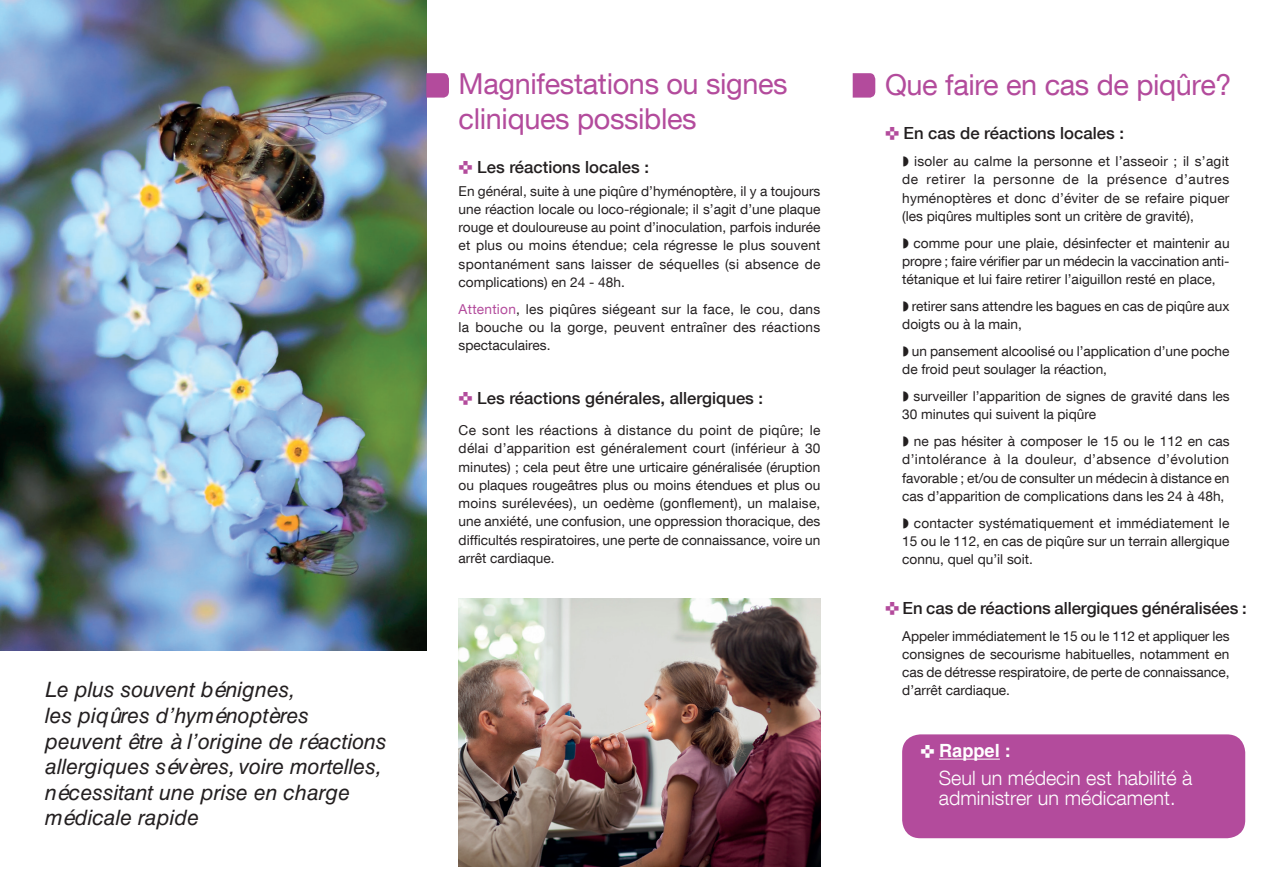
<style>
.page{position:relative;width:1263px;height:893px;background:#fff}
.page>*{position:absolute;margin:0;border:0;box-sizing:border-box;transform-origin:0 0}
.t1{font:28.8px/35px "Helvetica Neue LT Com";letter-spacing:-.01em;color:#b34b9c}
.t2{font:italic 21.3px/25.5px "Helvetica LT Std";color:#231f20}
.t3{font:300 19.8px/19.8px "Helvetica Neue LT Com";color:#fff}
.t4{font:700 18.3px "Helvetica LT Std";color:#fff}
.t5{font:500 16.65px "Helvetica Neue LT Com";color:#231f20}
.t6{font:13.65px/18.1px "Helvetica Neue LT Com";color:#231f20;text-align:justify}
.s1{color:#b34b9c}
</style>
<div class="page">
<div style="left:902px;top:734px;width:343px;height:104px;background:#b34b9c;border-radius:18px"></div>
<hr style="left:939px;top:759px;width:61px;height:1px;background:#fff">
<img style="left:459px;top:599px;width:361px;height:267px">
<img style="left:0;top:0;width:426px;height:650px">
<svg style="left:426px;top:73px;width:23px;height:25px"></svg>
<svg style="left:853px;top:73px;width:22px;height:25px"></svg>
<h2 class="t2" style="left:45px;top:677px;width:343px">Le plus souvent bénignes,<br>les piqûres d’hyménoptères peuvent être à l’origine de réactions allergiques sévères, voire mortelles, nécessitant une prise en charge médicale rapide</h2>
<h1 class="t1" style="left:459px;top:65px;width:331px">Magnifestations ou signes cliniques possibles</h1>
<p class="t5" style="left:477px;top:157px;width:173px">Les réactions locales :</p>
<p class="t6" style="left:459px;top:181px;width:363px">En général, suite à une piqûre d’hyménoptère, il y a toujours une réaction locale ou loco-régionale; il s’agit d’une plaque rouge et douloureuse au point d’inoculation, parfois indurée et plus ou moins étendue; cela régresse le plus souvent spontanément sans laisser de séquelles (si absence de complications) en 24 - 48h.</p>
<p class="t6" style="left:459px;top:299px;width:363px"><span class="s1">Attention</span>, les piqûres siégeant sur la face, le cou, dans la bouche ou la gorge, peuvent entraîner des réactions spectaculaires.</p>
<p class="t5" style="left:477px;top:388px;width:288px">Les réactions générales, allergiques :</p>
<p class="t6" style="left:459px;top:421px;width:363px">Ce sont les réactions à distance du point de piqûre; le délai d’apparition est généralement court (inférieur à 30 minutes) ; cela peut être une urticaire généralisée (éruption ou plaques rougeâtres plus ou moins étendues et plus ou moins surélevées), un oedème (gonflement), un malaise, une anxiété, une confusion, une oppression thoracique, des difficultés respiratoires, une perte de connaissance, voire un arrêt cardiaque.</p>
<h1 class="t1" style="left:885px;top:66px;width:348px">Que faire en cas de piqûre?</h1>
<p class="t5" style="left:903px;top:123px;width:222px">En cas de réactions locales :</p>
<p class="t6" style="left:902px;top:152px;width:329px;text-indent:12px">isoler au calme la personne et l’asseoir ; il s’agit de retirer la personne de la présence d’autres hyménoptères et donc d’éviter de se refaire piquer (les piqûres multiples sont un critère de gravité),</p>
<p class="t6" style="left:902px;top:233px;width:329px;text-indent:11px">comme pour une plaie, désinfecter et maintenir au propre ; faire vérifier par un médecin la vaccination anti&shy;tétanique et lui faire retirer l’aiguillon resté en place,</p>
<p class="t6" style="left:902px;top:297px;width:329px;text-indent:10px">retirer sans attendre les bagues en cas de piqûre aux doigts ou à la main,</p>
<p class="t6" style="left:902px;top:342px;width:329px;text-indent:10px">un pansement alcoolisé ou l’application d’une poche de froid peut soulager la réaction,</p>
<p class="t6" style="left:902px;top:387px;width:329px;text-indent:11px">surveiller l’apparition de signes de gravité dans les<br>30 minutes qui suivent la piqûre</p>
<p class="t6" style="left:902px;top:432px;width:329px;text-indent:11px">ne pas hésiter à composer le 15 ou le 112 en cas d’intolérance à la douleur, d’absence d’évolution favorable ; et/ou de consulter un médecin à distance en cas d’apparition de complications dans les 24 à 48h,</p>
<p class="t6" style="left:902px;top:513px;width:329px;text-indent:12px">contacter systématiquement et immédiatement le 15 ou le 112, en cas de piqûre sur un terrain allergique connu, quel qu’il soit.</p>
<p class="t5" style="left:902px;top:598px;width:346px">En cas de réactions allergiques généralisées :</p>
<p class="t6" style="left:902px;top:626px;width:329px">Appeler immédiatement le 15 ou le 112 et appliquer les consignes de secourisme habituelles, notamment en cas de détresse respiratoire, de perte de connaissance, d’arrêt cardiaque.</p>
<h3 class="t4" style="left:939px;top:740px;width:73px">Rappel :</h3>
<h3 class="t3" style="left:939px;top:768px;width:255px">Seul un médecin est habilité à administrer un médicament.</h3>
</div>
